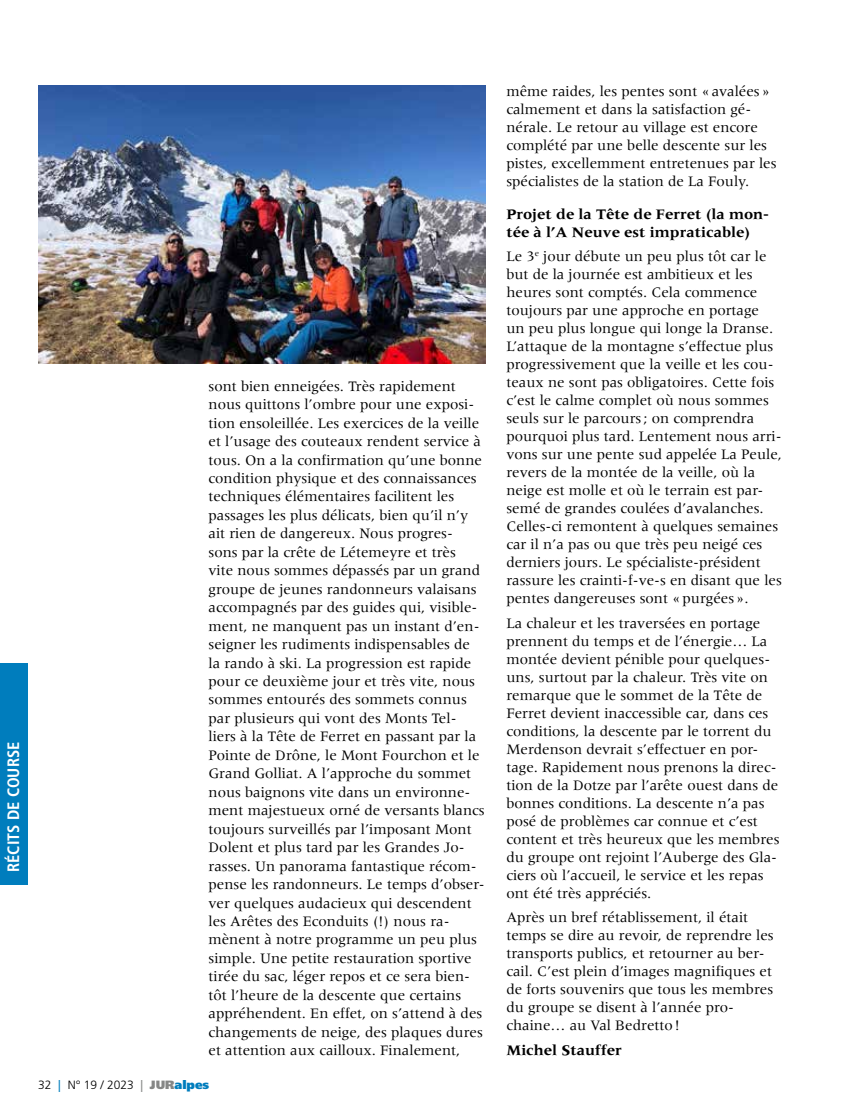
<style>
.page{position:relative;width:851px;height:1106px;background:#fff}
.page>*{position:absolute;margin:0;border:0;box-sizing:border-box;transform-origin:0 0}
.t1{font:700 condensed 16.5px "Frutiger LT Std";color:#fff}
.t2{font:15px/18px "Meridien";color:#000}
.t3{font:700 15px/18px "Meridien LT";color:#000}
.t4{font:300 12px "Frutiger LT Std";color:#000}
.s1{font-weight:400;color:#007dbd}
.s2{font-weight:400;color:#868786}
.s3{font-weight:900;color:#868786}
.s4{font-weight:900;color:#007dbd}
</style>
<div class="page">
<div style="left:0;top:663px;width:28px;height:221px;background:#007dbd"></div>
<img style="left:38px;top:85px;width:447px;height:278px">
<p class="t1" style="left:4px;top:872px;width:132px;rotate:-90deg">RÉCITS DE COURSE</p>
<p class="t2" style="left:208px;top:376px;width:278px;line-height:18.5px">sont bien enneigées. Très rapidement nous quittons l’ombre pour une exposi&shy;tion ensoleillée. Les exercices de la veille et l’usage des couteaux rendent service à tous. On a la confirmation qu’une bonne condition physique et des connaissances techniques élémentaires facilitent les passages les plus délicats, bien qu’il n’y ait rien de dangereux. Nous progres&shy;sons par la crête de Létemeyre et très<br>vite nous sommes dépassés par un grand groupe de jeunes randonneurs valaisans accompagnés par des guides qui, visible&shy;ment, ne manquent pas un instant d’en&shy;seigner les rudiments indispensables de la rando à ski. La progression est rapide pour ce deuxième jour et très vite, nous sommes entourés des sommets connus par plusieurs qui vont des Monts Tel&shy;liers à la Tête de Ferret en passant par la Pointe de Drône, le Mont Fourchon et le Grand Golliat. A l’approche du sommet nous baignons vite dans un environne&shy;ment majestueux orné de versants blancs toujours surveillés par l’imposant Mont Dolent et plus tard par les Grandes Jo&shy;rasses. Un panorama fantastique récom&shy;pense les randonneurs. Le temps d’obser&shy;ver quelques audacieux qui descendent les Arêtes des Econduits (!) nous ra&shy;mènent à notre programme un peu plus simple. Une petite restauration sportive tirée du sac, léger repos et ce sera bien&shy;tôt l’heure de la descente que certains appréhendent. En effet, on s’attend à des changements de neige, des plaques dures et attention aux cailloux. Finalement,</p>
<p class="t4" style="left:38px;top:1078px;width:172px">32 <span class="s1">|</span> N° 19 / 2023 <span class="s2">|</span> <span class="s3">JUR</span><span class="s4">alpes</span></p>
<p class="t2" style="left:506px;top:82px;width:271px">même raides, les pentes sont «avalées» calmement et dans la satisfaction gé&shy;nérale. Le retour au village est encore complété par une belle descente sur les pistes, excellemment entretenues par les spécialistes de la station de La Fouly.</p>
<p class="t3" style="left:506px;top:205px;width:264px">Projet de la Tête de Ferret (la mon&shy;tée à l’A Neuve est impraticable)</p>
<p class="t2" style="left:506px;top:247px;width:277px">Le 3<sup>e</sup> jour débute un peu plus tôt car le but de la journée est ambitieux et les heures sont comptés. Cela commence toujours par une approche en portage<br>un peu plus longue qui longe la Dranse.<br>L’attaque de la montagne s’effectue plus progressivement que la veille et les cou&shy;teaux ne sont pas obligatoires. Cette fois c’est le calme complet où nous sommes seuls sur le parcours; on comprendra pourquoi plus tard. Lentement nous arri&shy;vons sur une pente sud appelée La Peule, revers de la montée de la veille, où la neige est molle et où le terrain est par&shy;semé de grandes coulées d’avalanches.<br>Celles-ci remontent à quelques semaines car il n’a pas ou que très peu neigé ces derniers jours. Le spécialiste-président rassure les crainti-f-ve-s en disant que les pentes dangereuses sont «purgées».</p>
<p class="t2" style="left:506px;top:614px;width:275px">La chaleur et les traversées en portage prennent du temps et de l’énergie… La montée devient pénible pour quelques&shy;uns, surtout par la chaleur. Très vite on remarque que le sommet de la Tête de Ferret devient inaccessible car, dans ces conditions, la descente par le torrent du Merdenson devrait s’effectuer en por&shy;tage. Rapidement nous prenons la direc&shy;tion de la Dotze par l’arête ouest dans de bonnes conditions. La descente n’a pas posé de problèmes car connue et c’est content et très heureux que les membres du groupe ont rejoint l’Auberge des Gla&shy;ciers où l’accueil, le service et les repas ont été très appréciés.</p>
<p class="t2" style="left:506px;top:908px;width:269px">Après un bref rétablissement, il était temps se dire au revoir, de reprendre les transports publics, et retourner au ber&shy;cail. C’est plein d’images magnifiques et de forts souvenirs que tous les membres du groupe se disent à l’année pro&shy;chaine… au Val Bedretto!</p>
<p class="t3" style="left:506px;top:1040px;width:117px">Michel Stauffer</p>
</div>
